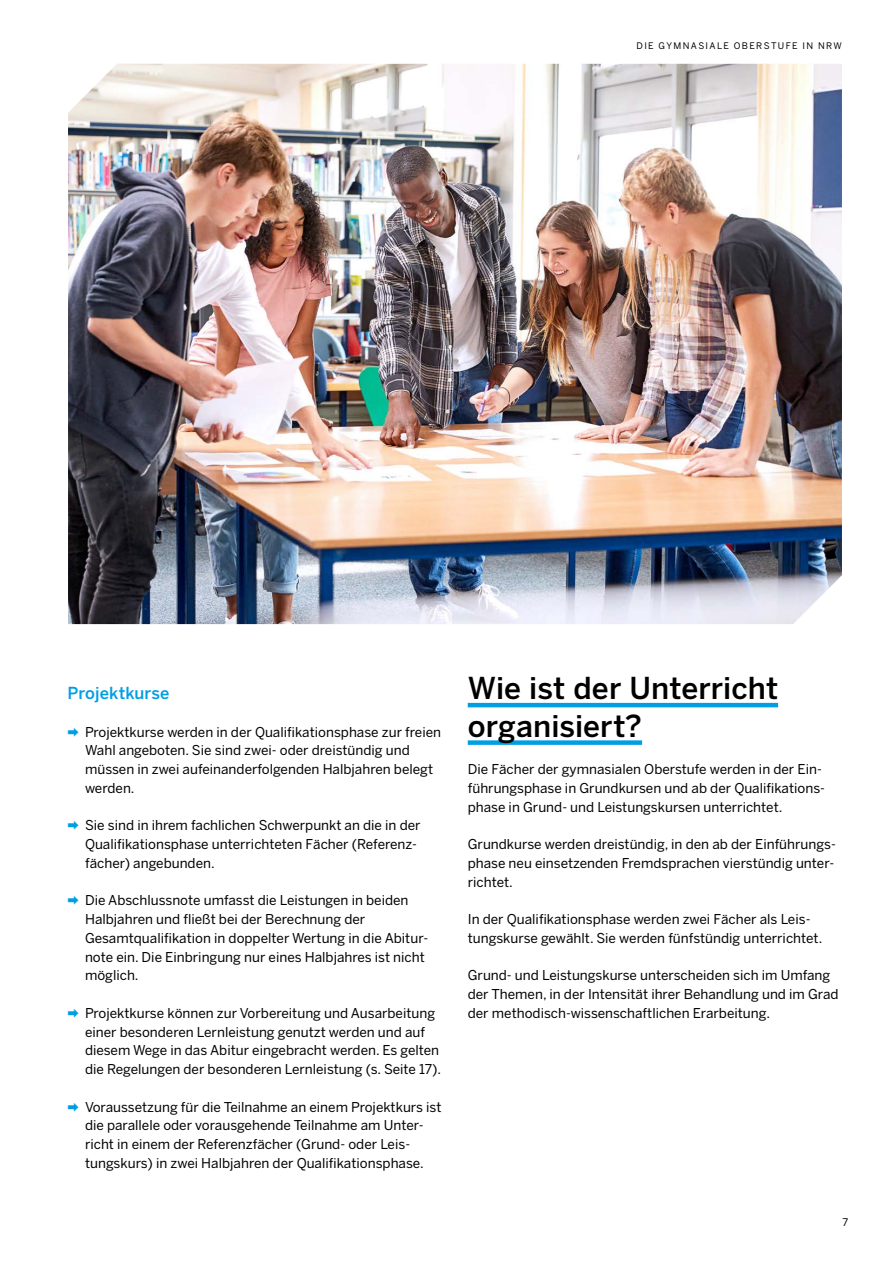
<style>
.page{position:relative;width:893px;height:1263px;background:#fff}
.page>*{position:absolute;margin:0;border:0;box-sizing:border-box;transform-origin:0 0}
.t1{font:500 30px/37.5px "Benton Sans";letter-spacing:.005em;color:#000}
.t2{font:500 16.5px "Benton Sans";color:#009ee3}
.t3{font:13.5px/18.8px "Benton Sans";color:#000}
.t4{font:10.5px "Benton Sans";color:#000}
.t5{font:9px "Benton Sans";letter-spacing:.15em;color:#000}
.s1{font-family:"Apple SD Gothic Neo";font-weight:700;font-size:12px;color:#009ee3}
</style>
<div class="page">
<hr style="left:468px;top:703px;width:310px;height:4px;background:#009ee3">
<div style="left:468px;top:740px;width:174px;height:5px;background:#009ee3"></div>
<img style="left:68px;top:64px;width:774px;height:560px">
<p class="t5" style="left:637px;top:41px;width:207px">DIE GYMNASIALE OBERSTUFE IN NRW</p>
<p class="t2" style="left:68px;top:683px;width:104px">Projektkurse</p>
<p class="t3" style="left:85px;top:722px;width:358px;text-indent:-17px"><span class="s1">➡</span> Projektkurse werden in der Qualifikationsphase zur freien Wahl angeboten. Sie sind zwei- oder dreistündig und müssen in zwei aufeinanderfolgenden Halbjahren belegt werden.</p>
<p class="t3" style="left:85px;top:816px;width:337px;text-indent:-17px"><span class="s1">➡</span> Sie sind in ihrem fachlichen Schwerpunkt an die in der<br>Qualifikationsphase unterrichteten Fächer (Referenz&shy;fächer) angebunden.</p>
<p class="t3" style="left:85px;top:891px;width:345px;text-indent:-17px"><span class="s1">➡</span> Die Abschlussnote umfasst die Leistungen in beiden Halbjahren und fließt bei der Berechnung der Gesamtqualifikation in doppelter Wertung in die Abitur&shy;note ein. Die Einbringung nur eines Halbjahres ist nicht möglich.</p>
<p class="t3" style="left:85px;top:1003px;width:358px;text-indent:-17px"><span class="s1">➡</span> Projektkurse können zur Vorbereitung und Ausarbeitung einer besonderen Lernleistung genutzt werden und auf diesem Wege in das Abitur eingebracht werden. Es gelten die Regelungen der besonderen Lernleistung (s. Seite 17).</p>
<p class="t3" style="left:85px;top:1097px;width:358px;text-indent:-17px"><span class="s1">➡</span> Voraussetzung für die Teilnahme an einem Projektkurs ist die parallele oder vorausgehende Teilnahme am Unter&shy;richt in einem der Referenzfächer (Grund- oder Leis&shy;tungskurs) in zwei Halbjahren der Qualifikationsphase.</p>
<h1 class="t1" style="left:468px;top:670px;width:312px">Wie ist der Unterricht organisiert?</h1>
<p class="t3" style="left:468px;top:760px;width:359px">Die Fächer der gymnasialen Oberstufe werden in der Ein&shy;führungsphase in Grundkursen und ab der Qualifikations&shy;phase in Grund- und Leistungskursen unterrichtet.</p>
<p class="t3" style="left:468px;top:835px;width:370px">Grundkurse werden dreistündig, in den ab der Einführungs&shy;phase neu einsetzenden Fremdsprachen vierstündig unter&shy;richtet.</p>
<p class="t3" style="left:468px;top:910px;width:356px">In der Qualifikationsphase werden zwei Fächer als Leis&shy;tungskurse gewählt. Sie werden fünfstündig unterrichtet.</p>
<p class="t3" style="left:468px;top:966px;width:372px">Grund- und Leistungskurse unterscheiden sich im Umfang der Themen, in der Intensität ihrer Behandlung und im Grad der methodisch-wissenschaftlichen Erarbeitung.</p>
<p class="t4" style="left:843px;top:1216px;width:7px">7</p>
</div>
